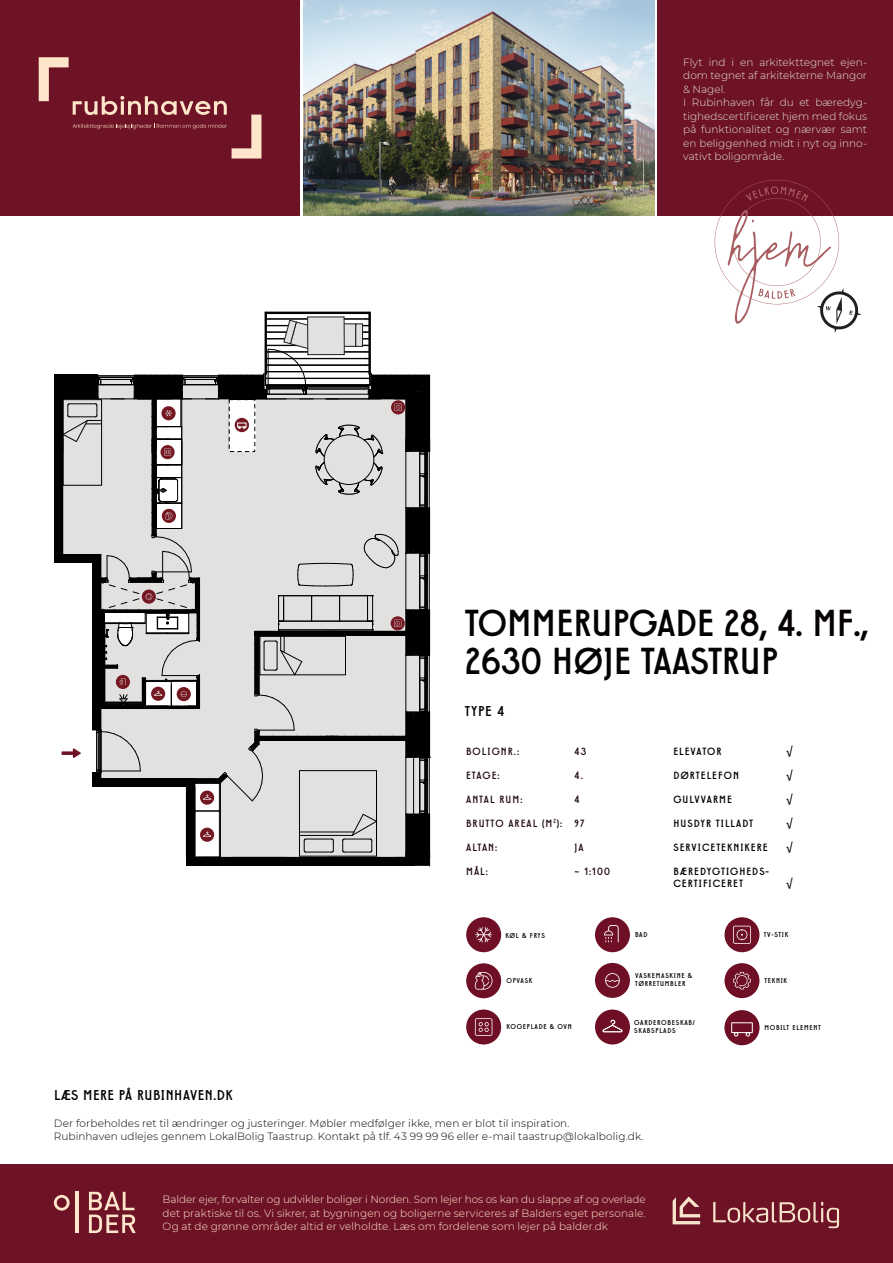
<style>
.page{position:relative;width:893px;height:1263px;background:#fff}
.page>*{position:absolute;margin:0;border:0;box-sizing:border-box;transform-origin:0 0}
.t1{font:600 37.5px/37.5px "Neue Droschke";color:#020304}
.t2{font:600 14.25px "Neue Droschke";letter-spacing:.04em;color:#050000}
.t3{font:300 10.5px/13.5px "Montserrat";letter-spacing:.01em;color:#ffe6cb;text-align:justify}
.t4{font:300 10.5px/13.5px "Montserrat";color:#e1dfd0}
.t5{font:300 10.5px/13.5px "Montserrat";letter-spacing:.01em;color:#050000}
.t6{font:600 10.5px/12px "Neue Droschke";letter-spacing:.1em;color:#050000}
.t7{font:600 10.5px "Neue Droschke";letter-spacing:.1em;color:#230e10}
.t8{font:600 7.05px/8.1px "Neue Droschke";letter-spacing:.1em;color:#000}
.s1{color:#050000}
</style>
<div class="page">
<div style="left:0;top:1165px;width:893px;height:98px;background:#6e1326"></div>
<svg style="left:54px;top:1195px;width:16px;height:15px"></svg>
<hr style="left:75px;top:1192px;width:4px;height:41px;background:#ffe6cb">
<svg style="left:89px;top:1192px;width:47px;height:41px"></svg>
<svg style="left:713px;top:1202px;width:126px;height:26px"></svg>
<svg style="left:673px;top:1196px;width:27px;height:28px"></svg>
<div style="left:657px;top:0;width:236px;height:216px;background:#6e1326"></div>
<div style="left:0;top:0;width:300px;height:216px;background:#6e1326"></div>
<img style="left:303px;top:0;width:351px;height:216px">
<svg style="left:39px;top:57px;width:222px;height:101px"></svg>
<svg style="left:715px;top:180px;width:146px;height:153px"></svg>
<div style="left:186px;top:857px;width:206px;height:9px;background:#000"></div>
<div style="left:54px;top:555px;width:38px;height:8px;background:#000"></div>
<div style="left:54px;top:399px;width:9px;height:156px;background:#000"></div>
<div style="left:392px;top:857px;width:22px;height:9px;background:#000"></div>
<hr style="left:265px;top:312px;width:105px;height:1px;background:#000">
<hr style="left:370px;top:312px;width:1px;height:74px;background:#000">
<div style="left:406px;top:852px;width:24px;height:14px;background:#000;border:1px solid #000"></div>
<div style="left:54px;top:374px;width:44px;height:25px;background:#000"></div>
<svg style="left:61px;top:313px;width:370px;height:549px"></svg>
<div style="left:724px;top:917px;width:35px;height:35px;background:#6e0f25;border-radius:50%"></div>
<svg style="left:733px;top:926px;width:18px;height:18px"></svg>
<div style="left:595px;top:1009px;width:35px;height:35px;background:#6e0f25;border-radius:50%"></div>
<svg style="left:602px;top:1020px;width:20px;height:12px"></svg>
<div style="left:466px;top:917px;width:35px;height:35px;background:#6e0f25;border-radius:50%"></div>
<svg style="left:475px;top:927px;width:17px;height:15px"></svg>
<div style="left:724px;top:963px;width:35px;height:35px;background:#6e0f25;border-radius:50%"></div>
<svg style="left:733px;top:972px;width:18px;height:17px"></svg>
<div style="left:595px;top:963px;width:35px;height:35px;background:#6e0f25;border-radius:50%"></div>
<svg style="left:605px;top:973px;width:15px;height:15px"></svg>
<div style="left:466px;top:963px;width:35px;height:35px;background:#6e0f25;border-radius:50%"></div>
<svg style="left:475px;top:972px;width:18px;height:18px"></svg>
<div style="left:466px;top:1009px;width:35px;height:35px;background:#6e0f25;border-radius:50%"></div>
<svg style="left:475px;top:1018px;width:17px;height:18px"></svg>
<div style="left:595px;top:917px;width:35px;height:35px;background:#6e0f25;border-radius:50%"></div>
<svg style="left:604px;top:925px;width:15px;height:17px"></svg>
<div style="left:724px;top:1010px;width:35px;height:35px;background:#6e0f25;border-radius:50%"></div>
<svg style="left:731px;top:1022px;width:22px;height:15px"></svg>
<p class="t4" style="left:683px;top:55px;width:185px">Flyt ind i en arkitekttegnet ejen&shy;dom tegnet af arkitekterne Mangor &amp; Nagel.<br>I Rubinhaven får du et bæredyg&shy;tighedscertificeret hjem med fokus på funktionalitet og nærvær samt en beliggenhed midt i nyt og inno&shy;vativt boligområde.</p>
<p class="t1" style="left:465px;top:605px;width:405px">TOMMERUPGADE <span class="s1">28, 4. MF.,<br></span>2630 HØJE TAASTRUP</p>
<h2 class="t2" style="left:54px;top:1087px;width:180px">LÆS MERE PÅ RUBINHAVEN.DK</h2>
<p class="t2" style="left:465px;top:703px;width:41px">TYPE 4</p>
<p class="t7" style="left:466px;top:745px;width:54px">BOLIGNR.:</p>
<p class="t7" style="left:575px;top:745px;width:13px">43</p>
<p class="t7" style="left:466px;top:769px;width:35px">ETAGE:</p>
<p class="t7" style="left:575px;top:769px;width:10px">4.</p>
<p class="t7" style="left:466px;top:793px;width:58px">ANTAL RUM:</p>
<p class="t7" style="left:575px;top:793px;width:7px">4</p>
<p class="t7" style="left:466px;top:817px;width:120px">BRUTTO AREAL (M<sup>2</sup>): 97</p>
<p class="t7" style="left:466px;top:841px;width:33px">ALTAN:</p>
<p class="t7" style="left:575px;top:841px;width:11px">JA</p>
<p class="t7" style="left:466px;top:865px;width:23px">MÅL:</p>
<p class="t7" style="left:575px;top:865px;width:37px">~ 1:100</p>
<p class="t6" style="left:673px;top:745px;width:50px">ELEVATOR</p>
<p class="t6" style="left:786px;top:745px;width:8px">√</p>
<p class="t6" style="left:673px;top:769px;width:67px">DØRTELEFON</p>
<p class="t6" style="left:786px;top:769px;width:8px">√</p>
<p class="t6" style="left:673px;top:793px;width:60px">GULVVARME</p>
<p class="t6" style="left:786px;top:793px;width:8px">√</p>
<p class="t6" style="left:673px;top:817px;width:81px">HUSDYR TILLADT</p>
<p class="t6" style="left:786px;top:817px;width:8px">√</p>
<p class="t6" style="left:673px;top:841px;width:96px">SERVICETEKNIKERE</p>
<p class="t6" style="left:786px;top:841px;width:8px">√</p>
<p class="t6" style="left:673px;top:865px;width:97px">BÆREDYGTIGHEDS-<br>CERTIFICERET</p>
<p class="t6" style="left:786px;top:877px;width:8px">√</p>
<p class="t8" style="left:505px;top:931px;width:41px">KØL &amp; FRYS</p>
<p class="t8" style="left:635px;top:931px;width:14px">BAD</p>
<p class="t8" style="left:764px;top:931px;width:26px">TV-STIK</p>
<p class="t8" style="left:506px;top:977px;width:28px">OPVASK</p>
<p class="t8" style="left:635px;top:972px;width:59px">VASKEMASKINE &amp;<br>TØRRETUMBLER</p>
<p class="t8" style="left:764px;top:976px;width:24px">TEKNIK</p>
<p class="t8" style="left:506px;top:1022px;width:67px">KOGEPLADE &amp; OVN</p>
<p class="t8" style="left:634px;top:1018px;width:62px">GARDEROBESKAB/<br>SKABSPLADS</p>
<p class="t8" style="left:764px;top:1023px;width:58px">MOBILT ELEMENT</p>
<p class="t5" style="left:54px;top:1116px;width:591px">Der forbeholdes ret til ændringer og justeringer. Møbler medfølger ikke, men er blot til inspiration.<br>Rubinhaven udlejes gennem LokalBolig Taastrup. Kontakt på tlf. 43 99 99 96 eller e-mail taastrup@lokalbolig.dk.</p>
<p class="t3" style="left:163px;top:1192px;width:485px">Balder ejer, forvalter og udvikler boliger i Norden. Som lejer hos os kan du slappe af og overlade det praktiske til os. Vi sikrer, at bygningen og boligerne serviceres af Balders eget personale.<br>Og at de grønne områder altid er velholdte. Læs om fordelene som lejer på balder.dk</p>
</div>
